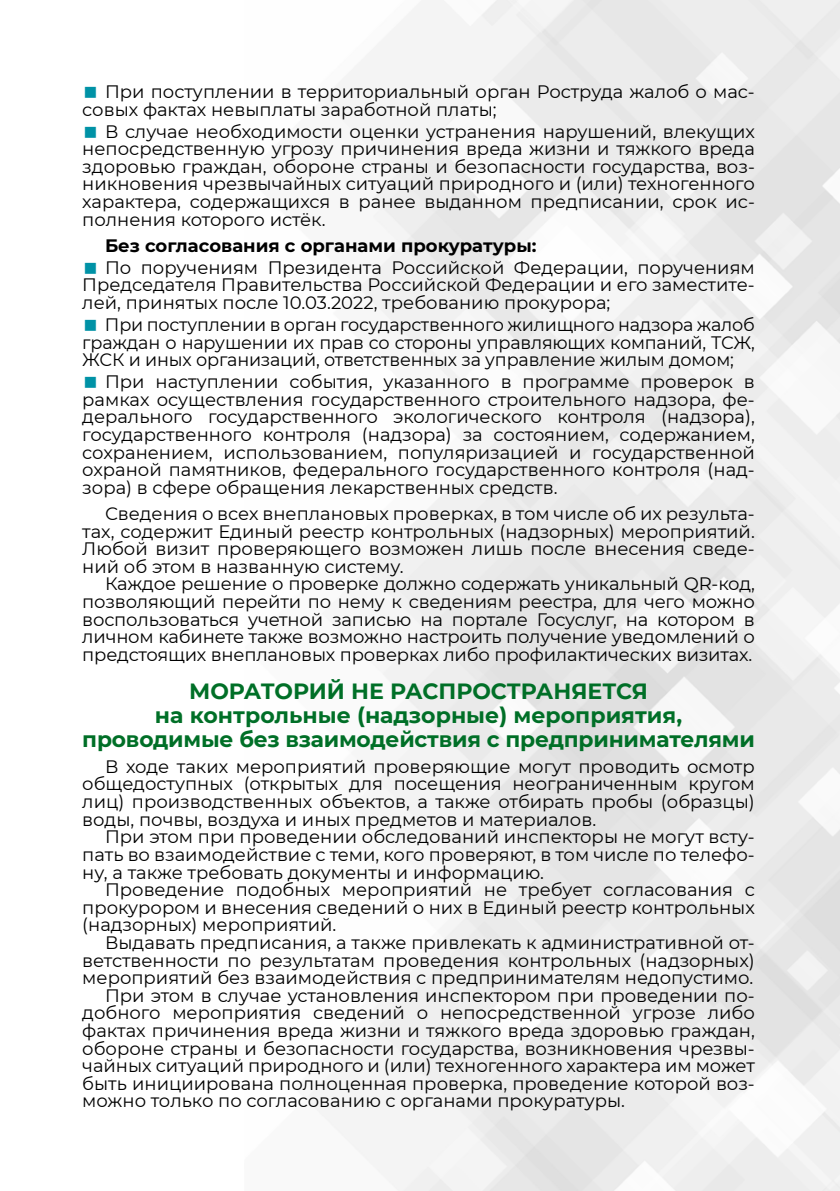
<style>
.page{position:relative;width:840px;height:1191px;background:#fff}
.page>*{position:absolute;margin:0;border:0;box-sizing:border-box;transform-origin:0 0}
.t1{font:700 22px/24px "Montserrat";letter-spacing:-.01em;color:#006f27;text-align:center}
.t2{font:18px/17.6px "Montserrat";color:#000;text-align:justify}
.t3{font:700 18px "Montserrat";color:#000}
.s1{font-size:28px;color:#0092a6}
</style>
<div class="page">
<p class="t2" style="left:82px;top:82px;width:673px"><span class="s1">■</span> При поступлении в территориальный орган Роструда жалоб о мас&shy;совых фактах невыплаты заработной платы;</p>
<p class="t2" style="left:82px;top:122px;width:673px"><span class="s1">■</span> В случае необходимости оценки устранения нарушений, влекущих непосредственную угрозу причинения вреда жизни и тяжкого вреда здоровью граждан, обороне страны и безопасности государства, воз&shy;никновения чрезвычайных ситуаций природного и (или) техногенного характера, содержащихся в ранее выданном предписании, срок ис&shy;полнения которого истёк.</p>
<p class="t3" style="left:105px;top:232px;width:433px">Без согласования с органами прокуратуры:</p>
<p class="t2" style="left:82px;top:258px;width:673px"><span class="s1">■</span> По поручениям Президента Российской Федерации, поручениям Председателя Правительства Российской Федерации и его заместите&shy;лей, принятых после 10.03.2022, требованию прокурора;</p>
<p class="t2" style="left:82px;top:315px;width:673px"><span class="s1">■</span> При поступлении в орган государственного жилищного надзора жалоб граждан о нарушении их прав со стороны управляющих компаний, ТСЖ, ЖСК и иных организаций, ответственных за управление жилым домом;</p>
<p class="t2" style="left:82px;top:372px;width:673px"><span class="s1">■</span> При наступлении события, указанного в программе проверок в рамках осуществления государственного строительного надзора, фе&shy;дерального государственного экологического контроля (надзора), государственного контроля (надзора) за состоянием, содержанием, сохранением, использованием, популяризацией и государственной охраной памятников, федерального государственного контроля (над&shy;зора) в сфере обращения лекарственных средств.</p>
<p class="t2" style="left:82px;top:504px;width:673px;text-indent:23px">Сведения о всех внеплановых проверках, в том числе об их результа&shy;тах, содержит Единый реестр контрольных (надзорных) мероприятий.<br>Любой визит проверяющего возможен лишь после внесения сведе&shy;ний об этом в названную систему.</p>
<p class="t2" style="left:82px;top:574px;width:673px;text-indent:23px">Каждое решение о проверке должно содержать уникальный QR-код, позволяющий перейти по нему к сведениям реестра, для чего можно воспользоваться учетной записью на портале Госуслуг, на котором в личном кабинете также возможно настроить получение уведомлений о предстоящих внеплановых проверках либо профилактических визитах.</p>
<p class="t1" style="left:82px;top:678px;width:673px">МОРАТОРИЙ НЕ РАСПРОСТРАНЯЕТСЯ<br>на контрольные (надзорные) мероприятия, проводимые без взаимодействия с предпринимателями</p>
<p class="t2" style="left:82px;top:757px;width:673px;text-indent:23px">В ходе таких мероприятий проверяющие могут проводить осмотр общедоступных (открытых для посещения неограниченным кругом лиц) производственных объектов, а также отбирать пробы (образцы) воды, почвы, воздуха и иных предметов и материалов.</p>
<p class="t2" style="left:82px;top:827px;width:673px;text-indent:23px">При этом при проведении обследований инспекторы не могут всту&shy;пать во взаимодействие с теми, кого проверяют, в том числе по телефо&shy;ну, а также требовать документы и информацию.</p>
<p class="t2" style="left:82px;top:880px;width:673px;text-indent:23px">Проведение подобных мероприятий не требует согласования с прокурором и внесения сведений о них в Единый реестр контрольных (надзорных) мероприятий.</p>
<p class="t2" style="left:105px;top:933px;width:651px">Выдавать предписания, а также привлекать к административной от-</p>
<p class="t2" style="left:82px;top:950px;width:673px">ветственности по результатам проведения контрольных (надзорных)</p>
<p class="t2" style="left:82px;top:968px;width:672px">мероприятий без взаимодействия с предпринимателям недопустимо.</p>
<p class="t2" style="left:105px;top:986px;width:651px">При этом в случае установления инспектором при проведении по-</p>
<p class="t2" style="left:82px;top:1003px;width:673px">добного мероприятия сведений о непосредственной угрозе либо</p>
<p class="t2" style="left:82px;top:1021px;width:673px">фактах причинения вреда жизни и тяжкого вреда здоровью граждан,</p>
<p class="t2" style="left:82px;top:1038px;width:673px">обороне страны и безопасности государства, возникновения чрезвы-</p>
<p class="t2" style="left:82px;top:1056px;width:673px">чайных ситуаций природного и (или) техногенного характера им может</p>
<p class="t2" style="left:82px;top:1074px;width:673px">быть инициирована полноценная проверка, проведение которой воз-</p>
<p class="t2" style="left:82px;top:1091px;width:544px">можно только по согласованию с органами прокуратуры.</p>
</div>
